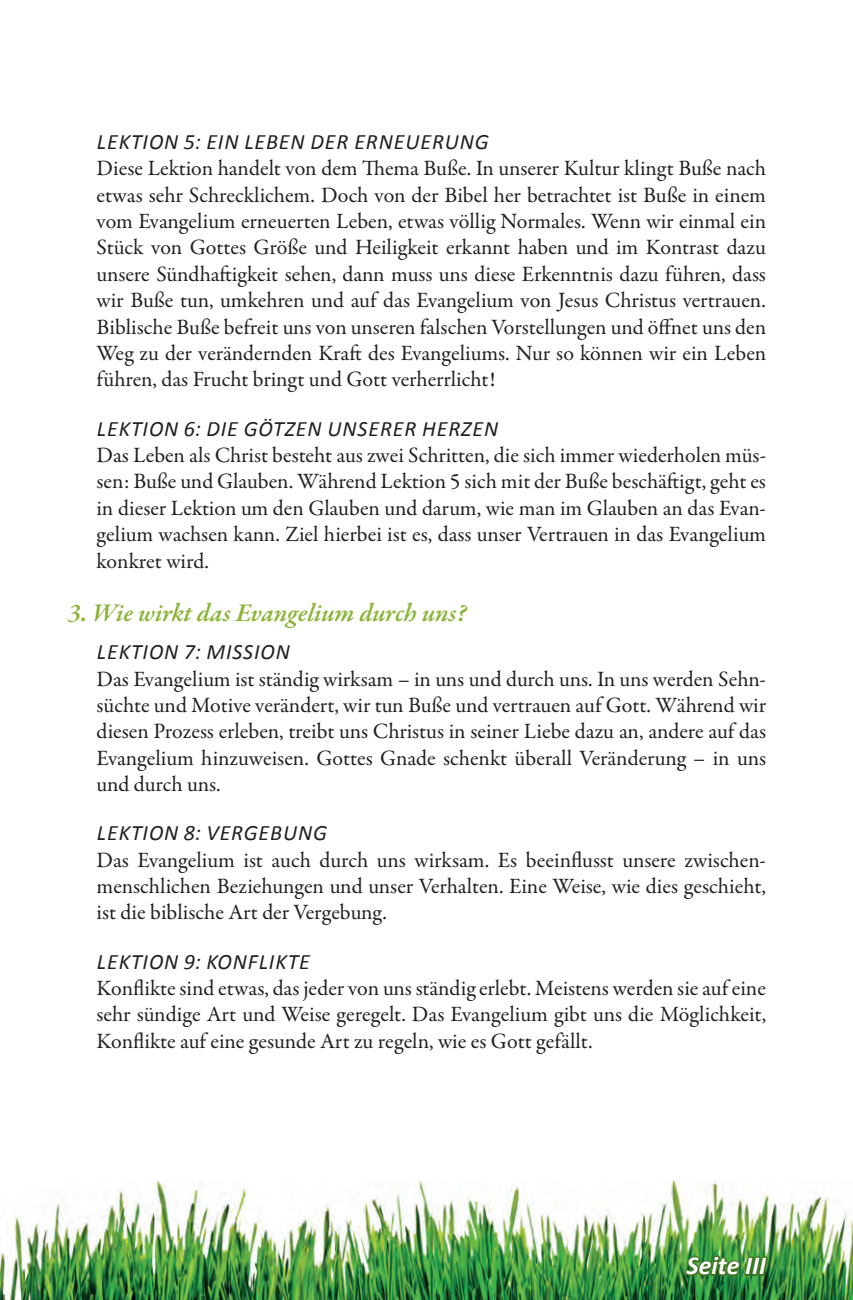
<style>
.page{position:relative;width:853px;height:1300px;background:#fff}
.page>*{position:absolute;margin:0;border:0;box-sizing:border-box;transform-origin:0 0}
.t1{font:italic 600 26px "Garamond Premr Pro";letter-spacing:-.005em;color:#8ab438}
.t2{font:italic 700 26px "Calibri";color:#fff}
.t3{font:22px/26.4px "Garamond Premr Pro";letter-spacing:-.005em;color:#231f20;text-align:justify}
.t4{font:italic 22px "Calibri";letter-spacing:.04em;color:#231f20}
</style>
<div class="page">
<img style="left:0;top:1180px;width:852px;height:120px">
<svg style="left:683px;top:1253px;width:86px;height:47px;background:#327e34"></svg>
<p class="t4" style="left:97px;top:127px;width:393px">LEKTION 5: EIN LEBEN DER ERNEUERUNG</p>
<p class="t3" style="left:96px;top:156px;width:671px">Diese Lektion handelt von dem Thema Buße. In unserer Kultur klingt Buße nach etwas sehr Schrecklichem. Doch von der Bibel her betrachtet ist Buße in einem vom Evangelium erneuerten Leben, etwas völlig Normales. Wenn wir einmal ein Stück von Gottes Größe und Heiligkeit erkannt haben und im Kontrast dazu unsere Sündhaftigkeit sehen, dann muss uns diese Erkenntnis dazu führen, dass wir Buße tun, umkehren und auf das Evangelium von Jesus Christus vertrauen.<br>Biblische Buße befreit uns von unseren falschen Vorstellungen und öffnet uns den Weg zu der verändernden Kraft des Evangeliums. Nur so können wir ein Leben führen, das Frucht bringt und Gott verherrlicht!</p>
<p class="t4" style="left:97px;top:413px;width:402px">LEKTION 6: DIE GÖTZEN UNSERER HERZEN</p>
<p class="t3" style="left:96px;top:442px;width:670px">Das Leben als Christ besteht aus zwei Schritten, die sich immer wiederholen müs&shy;sen: Buße und Glauben. Während Lektion 5 sich mit der Buße beschäftigt, geht es in dieser Lektion um den Glauben und darum, wie man im Glauben an das Evan&shy;gelium wachsen kann. Ziel hierbei ist es, dass unser Vertrauen in das Evangelium konkret wird.</p>
<p class="t1" style="left:68px;top:597px;width:400px">3. Wie wirkt das Evangelium durch uns?</p>
<p class="t4" style="left:97px;top:637px;width:194px">LEKTION 7: MISSION</p>
<p class="t3" style="left:96px;top:666px;width:671px">Das Evangelium ist ständig wirksam – in uns und durch uns. In uns werden Sehn&shy;süchte und Motive verändert, wir tun Buße und vertrauen auf Gott. Während wir diesen Prozess erleben, treibt uns Christus in seiner Liebe dazu an, andere auf das Evangelium hinzuweisen. Gottes Gnade schenkt überall Veränderung – in uns und durch uns.</p>
<p class="t4" style="left:97px;top:818px;width:231px">LEKTION 8: VERGEBUNG</p>
<p class="t3" style="left:96px;top:847px;width:670px">Das Evangelium ist auch durch uns wirksam. Es beeinflusst unsere zwischen&shy;menschlichen Beziehungen und unser Verhalten. Eine Weise, wie dies geschieht, ist die biblische Art der Vergebung.</p>
<p class="t4" style="left:97px;top:946px;width:214px">LEKTION 9: KONFLIKTE</p>
<p class="t3" style="left:96px;top:975px;width:671px">Konflikte sind etwas, das jeder von uns ständig erlebt. Meistens werden sie auf eine sehr sündige Art und Weise geregelt. Das Evangelium gibt uns die Möglichkeit, Konflikte auf eine gesunde Art zu regeln, wie es Gott gefällt.</p>
<p class="t2" style="left:686px;top:1249px;width:81px">Seite III</p>
</div>
